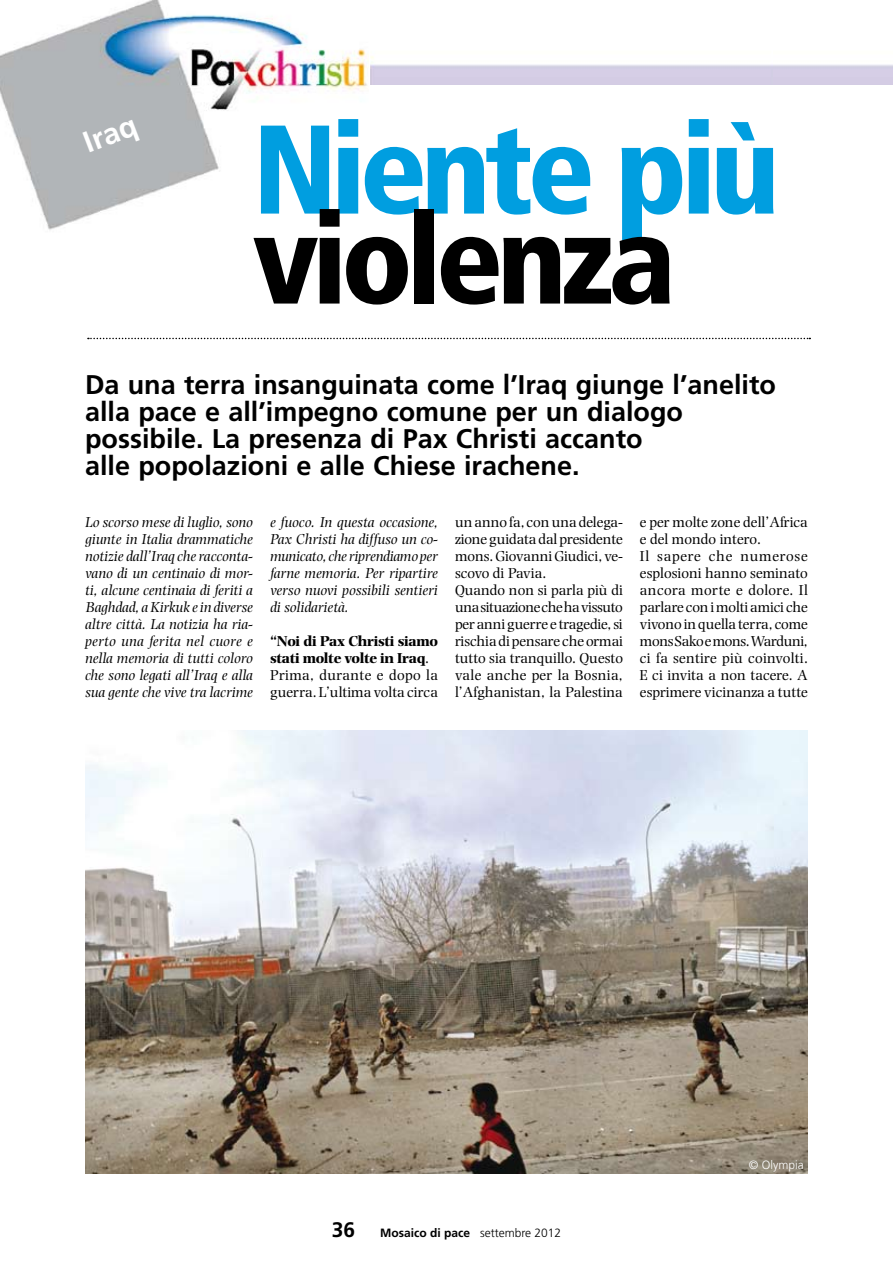
<style>
.page{position:relative;width:893px;height:1263px;background:#fff}
.page>*{position:absolute;margin:0;border:0;box-sizing:border-box;transform-origin:0 0}
.t1{font:900 condensed 126px "Frutiger LT Std";letter-spacing:-.05em;color:#009ee0}
.t2{font:900 condensed 126px "Frutiger LT Std";letter-spacing:-.05em;color:#000}
.t3{font:700 30px "Frutiger LT Std";color:#fff}
.t4{font:700 27px/27px "Frutiger LT Std";color:#000}
.t5{font:700 21px "Frutiger LT Std";color:#000}
.t6{font:15px/17px "Photina MT Std";color:#000}
.t7{font:italic 15px/17px "Photina MT Std";color:#000;text-align:justify}
.t8{font:700 12px "Frutiger LT Std";color:#000}
.t9{font:300 12px "Frutiger LT Std";color:#fff}
.s1{font-weight:700}
.s2{font-weight:300}
</style>
<div class="page">
<img style="left:0;top:0;width:368px;height:230px">
<svg style="left:88px;top:338px;width:722px;height:1px"></svg>
<img style="left:85px;top:731px;width:723px;height:443px">
<h2 class="t3" style="left:78px;top:127px;width:57px;rotate:-21deg">Iraq</h2>
<h1 class="t1" style="left:253px;top:94px;width:528px">Niente più</h1>
<h1 class="t2" style="left:253px;top:184px;width:424px">violenza</h1>
<h3 class="t4" style="left:85px;top:371px;width:692px">Da una terra insanguinata come l’Iraq giunge l’anelito alla pace e all’impegno comune per un dialogo possibile. La presenza di Pax Christi accanto<br>alle popolazioni e alle Chiese irachene.</h3>
<p class="t7" style="left:85px;top:514px;width:169px">Lo scorso mese di luglio, sono giunte in Italia drammatiche notizie dall’Iraq che racconta&shy;vano di un centinaio di mor&shy;ti, alcune centinaia di feriti a Baghdad, a Kirkuk e in diverse altre città. La notizia ha ria&shy;perto una ferita nel cuore e nella memoria di tutti coloro che sono legati all’Iraq e alla sua gente che vive tra lacrime</p>
<p class="t7" style="left:270px;top:514px;width:170px">e fuoco. In questa occasione, Pax Christi ha diffuso un co&shy;municato, che riprendiamo per farne memoria. Per ripartire verso nuovi possibili sentieri di solidarietà.</p>
<p class="t6" style="left:270px;top:633px;width:170px"><span class="s1">“Noi di Pax Christi siamo stati molte volte in Iraq</span>.<br>Prima, durante e dopo la guerra. L’ultima volta circa</p>
<p class="t6" style="left:455px;top:514px;width:170px">un anno fa, con una delega&shy;zione guidata dal presidente mons. Giovanni Giudici, ve&shy;scovo di Pavia.<br>Quando non si parla più di una situazione che ha vissuto per anni guerre e tragedie, si rischia di pensare che ormai tutto sia tranquillo. Questo vale anche per la Bosnia, l’Afghanistan, la Palestina</p>
<p class="t6" style="left:640px;top:514px;width:170px">e per molte zone dell’Africa e del mondo intero.<br>Il sapere che numerose esplosioni hanno seminato ancora morte e dolore. Il parlare con i molti amici che vivono in quella terra, come mons Sako e mons. Warduni, ci fa sentire più coinvolti.<br>E ci invita a non tacere. A esprimere vicinanza a tutte</p>
<p class="t9" style="left:749px;top:1158px;width:56px">© Olympia</p>
<h3 class="t5" style="left:332px;top:1217px;width:25px">36</h3>
<p class="t8" style="left:380px;top:1226px;width:183px">Mosaico di pace <span class="s2">settembre 2012</span></p>
</div>
